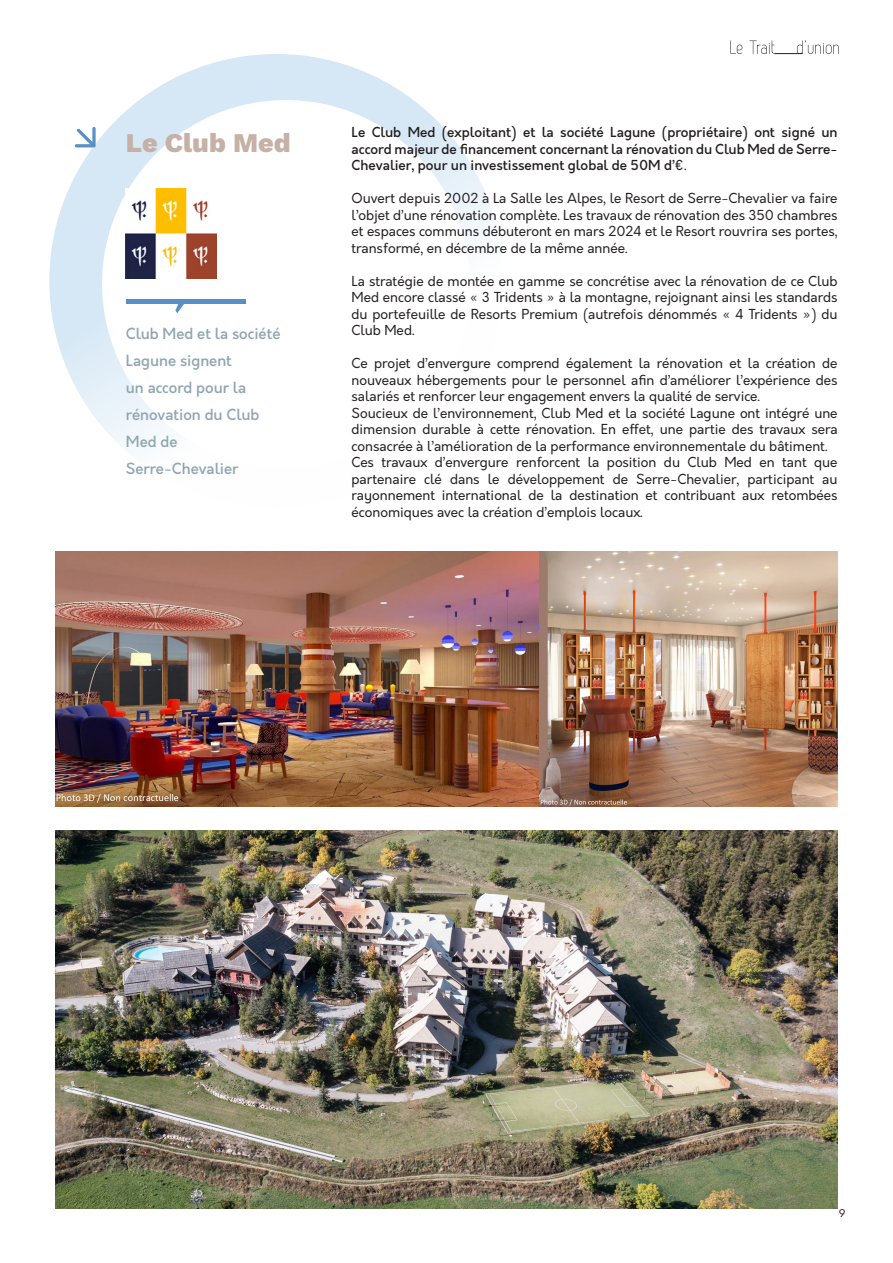
<style>
.page{position:relative;width:893px;height:1263px;background:#fff}
.page>*{position:absolute;margin:0;border:0;box-sizing:border-box;transform-origin:0 0}
.t1{font:800 27px "Work Sans";color:#c6b1a7}
.t2{font:500 15px/27px "Orkney";color:#8ea6b1}
.t3{font:13.5px/16.5px "Orkney";color:#231f20;text-align:justify}
.t4{font:500 13.5px/16.5px "Orkney";color:#231f20;text-align:justify}
.t5{font:10.5px "Orkney";color:#231f20}
.s1{font-weight:400}
</style>
<div class="page">
<svg style="left:49px;top:54px;width:447px;height:397px"></svg>
<svg style="left:730px;top:41px;width:109px;height:13px"></svg>
<svg style="left:75px;top:127px;width:21px;height:20px"></svg>
<svg style="left:175px;top:299px;width:10px;height:16px"></svg>
<hr style="left:126px;top:300px;width:119px;height:4px;background:#588fc5">
<img style="left:55px;top:830px;width:783px;height:379px">
<img style="left:55px;top:551px;width:485px;height:255px">
<img style="left:540px;top:551px;width:298px;height:255px">
<img style="left:126px;top:188px;width:90px;height:91px">
<p class="t1" style="left:126px;top:122px;width:166px">Le Club Med</p>
<p class="t2" style="left:126px;top:320px;width:156px">Club Med et la société<br>Lagune signent<br>un accord pour la rénovation du Club<br>Med de<br>Serre-Chevalier</p>
<p class="t4" style="left:352px;top:124px;width:488px">Le Club Med (exploitant) et la société Lagune (propriétaire) ont signé un accord majeur de financement concernant la rénovation du Club Med de Serre-Chevalier, pour un investissement global de 50M d’€<span class="s1">.</span></p>
<p class="t3" style="left:352px;top:190px;width:488px">Ouvert depuis 2002 à La Salle les Alpes, le Resort de Serre-Chevalier va faire l’objet d’une rénovation complète. Les travaux de rénovation des 350 chambres et espaces communs débuteront en mars 2024 et le Resort rouvrira ses portes, transformé, en décembre de la même année.</p>
<p class="t3" style="left:352px;top:273px;width:487px">La stratégie de montée en gamme se concrétise avec la rénovation de ce Club Med encore classé « 3 Tridents » à la montagne, rejoignant ainsi les standards du portefeuille de Resorts Premium (autrefois dénommés « 4 Tridents ») du Club Med.</p>
<p class="t3" style="left:352px;top:355px;width:488px">Ce projet d’envergure comprend également la rénovation et la création de nouveaux hébergements pour le personnel afin d’améliorer l’expérience des salariés et renforcer leur engagement envers la qualité de service.</p>
<p class="t3" style="left:352px;top:405px;width:488px">Soucieux de l’environnement, Club Med et la société Lagune ont intégré une dimension durable à cette rénovation. En effet, une partie des travaux sera consacrée à l’amélioration de la performance environnementale du bâtiment.</p>
<p class="t3" style="left:352px;top:454px;width:487px">Ces travaux d’envergure renforcent la position du Club Med en tant que partenaire clé dans le développement de Serre-Chevalier, participant au rayonnement international de la destination et contribuant aux retombées économiques avec la création d’emplois locaux.</p>
<p class="t5" style="left:839px;top:1206px;width:8px">9</p>
</div>
